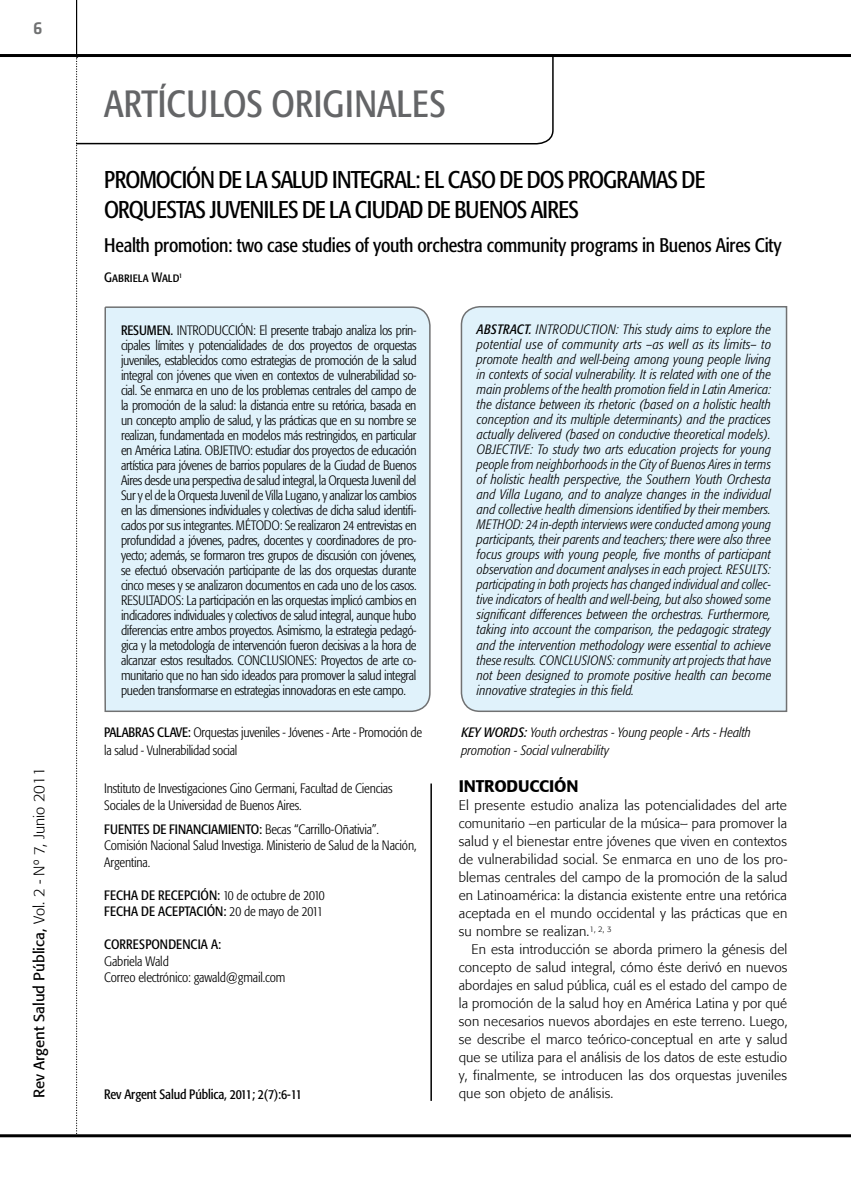
<style>
.page{position:relative;width:851px;height:1191px;background:#fff}
.page>*{position:absolute;margin:0;border:0;box-sizing:border-box;transform-origin:0 0}
.t1{font:condensed 37.5px "Formata";color:#646567}
.t2{font:condensed 24px "Formata";letter-spacing:-.03em;color:#000}
.t3{font:condensed 19.5px "Formata";letter-spacing:-.01em;color:#000}
.t4{font:500 18px "Klavika";color:#707172}
.t5{font:500 16.5px "Formata";letter-spacing:-.01em;color:#000}
.t6{font:15px "Formata";color:#000}
.t7{font:300 condensed 13.5px/15px "Formata";letter-spacing:-.01em;color:#000}
.t8{font:italic 300 condensed 13.5px/15px "Formata";color:#000;text-align:justify}
.t9{font:300 13.5px/18px "Formata";letter-spacing:.01em;color:#000;text-align:justify}
.t10{font:condensed 13.5px "Formata";letter-spacing:-.01em;color:#000}
.t11{font:13.5px "Formata Condensed SC";color:#000}
.s1{font-weight:300}
.s2{font-weight:400}
</style>
<div class="page">
<hr style="left:0;top:54px;width:850px;height:3px;background:#000">
<hr style="left:0;top:1134px;width:850px;height:3px;background:#000">
<hr style="left:76px;top:0;width:1px;height:54px;background:#000">
<svg style="left:76px;top:145px;width:2px;height:990px"></svg>
<div style="left:104px;top:306px;width:327px;height:406px;background:#e0f2fb"></div>
<div style="left:460px;top:306px;width:327px;height:406px;background:#e0f2fb"></div>
<svg style="left:76px;top:57px;width:478px;height:88px"></svg>
<hr style="left:430px;top:783px;width:2px;height:317px;background:#000">
<h3 class="t4" style="left:33px;top:19px;width:11px">6</h3>
<p class="t6" style="left:30px;top:1098px;width:332px;rotate:-90deg">Rev Argent Salud Pública, <span class="s1">Vol. 2 - Nº 7, Junio 2011</span></p>
<h1 class="t1" style="left:104px;top:82px;width:184px">ARTÍCULOS ORIGI</h1>
<h1 class="t1" style="left:354px;top:82px;width:93px">NALES</h1>
<h2 class="t2" style="left:104px;top:166px;width:24px">PROMOCIÓ</h2>
<h2 class="t2" style="left:200px;top:166px;width:94px">N DE LA SALUD</h2>
<h2 class="t2" style="left:332px;top:166px;width:31px">INTEGRAL</h2>
<h2 class="t2" style="left:415px;top:166px;width:167px">: ELCASODE DOS PROGRAMA</h2>
<h2 class="t2" style="left:667px;top:166px;width:26px">S DE</h2>
<h2 class="t2" style="left:104px;top:196px;width:14px">ORQUE</h2>
<h2 class="t2" style="left:166px;top:196px;width:55px">STAS JUVE</h2>
<h2 class="t2" style="left:250px;top:196px;width:129px">NILES DE LA CIUDAD</h2>
<h2 class="t2" style="left:427px;top:196px;width:153px">DE BUENOS AIRES</h2>
<h3 class="t3" style="left:104px;top:234px;width:678px">HEALTH PROMOTION: TWO CASE STUDIES OF YOUTH ORCHESTRA COMMUNITY PROGRAMS IN BUENOS AIRES CITY</h3>
<p class="t11" style="left:104px;top:269px;width:79px">Gabriela Wald<sup>1</sup></p>
<p class="t7" style="left:121px;top:323px;width:297px;text-align:justify"><span class="s2">RESUMEN.</span> INTRODUCCIÓN: El presente trabajo analiza los prin&shy;cipales límites y potencialidades de dos proyectos de orquestas juveniles, establecidos como estrategias de promoción de la salud integral con jóvenes que viven en contextos de vulnerabilidad so&shy;cial. Se enmarca en uno de los problemas centrales del campo de la promoción de la salud: la distancia entre su retórica, basada en un concepto amplio de salud, y las prácticas que en su nombre se realizan, fundamentada en modelos más restringidos, en particular en América Latina. OBJETIVO: estudiar dos proyectos de educación artística para jóvenes de barrios populares de la Ciudad de Buenos Aires desde una perspectiva de salud integral, la Orquesta Juvenil del Sur y el de la Orquesta Juvenil de Villa Lugano, y analizar los cambios en las dimensiones individuales y colectivas de dicha salud identifi&shy;cados por sus integrantes. MÉTODO: Se realizaron 24 entrevistas en profundidad a jóvenes, padres, docentes y coordinadores de pro&shy;yecto; además, se formaron tres grupos de discusión con jóvenes, se efectuó observación participante de las dos orquestas durante cinco meses y se analizaron documentos en cada uno de los casos.<br>RESULTADOS: La participación en las orquestas implicó cambios en indicadores individuales y colectivos de salud integral, aunque hubo diferencias entre ambos proyectos. Asimismo, la estrategia pedagó&shy;gica y la metodología de intervención fueron decisivas a la hora de alcanzar estos resultados. CONCLUSIONES: Proyectos de arte co&shy;munitario que no han sido ideados para promover la salud integral pueden transformarse en estrategias innovadoras en este campo.</p>
<p class="t7" style="left:104px;top:723px;width:319px;line-height:18px;text-indent:83px"><span class="s2">:</span> Orquestas juveniles - Jóvenes - Arte - Promoción de la salud - Vulnerabilidad social</p>
<p class="t10" style="left:104px;top:724px;width:13px">PALABRA</p>
<p class="t10" style="left:149px;top:724px;width:16px">S CLAVE</p>
<p class="t7" style="left:104px;top:780px;width:290px;line-height:16.5px">Instituto de Investigaciones Gino Germani, Facultad de Ciencias<br>Sociales de la Universidad de Buenos Aires.</p>
<p class="t10" style="left:104px;top:821px;width:104px">FUENTES DE FI NANCIAMIE</p>
<p class="t7" style="left:104px;top:821px;width:314px;line-height:16.5px;text-indent:133px"><span class="s2">NTO :</span> Becas “Carrillo-Oñativia”.<br>Comisión Nacional Salud Investiga. Ministerio de Salud de la Nación,<br>Argentina.</p>
<p class="t10" style="left:104px;top:887px;width:14px">FECHA</p>
<p class="t10" style="left:141px;top:887px;width:25px">DE RECEPCIÓ</p>
<p class="t7" style="left:209px;top:887px;width:117px"><span class="s2">N:</span> 10 de octubre de 2010</p>
<p class="t10" style="left:104px;top:903px;width:14px">FECHA</p>
<p class="t10" style="left:141px;top:903px;width:32px">DE ACEPT</p>
<p class="t7" style="left:190px;top:904px;width:135px"><span class="s2">ACIÓN:</span> 20 de mayo de 2011</p>
<p class="t10" style="left:104px;top:936px;width:118px">CORRESPONDENCIA A:</p>
<p class="t7" style="left:104px;top:953px;width:183px;line-height:16.5px">Gabriela Wald<br>Correo electrónico: gawald@gmail.com</p>
<p class="t10" style="left:104px;top:1085px;width:199px">REV ARGENT SALUD PÚBLICA, 2011; 2(7):6-11</p>
<p class="t8" style="left:477px;top:322px;width:296px"><span class="s2">ABSTRACT.</span> INTRODUCTION: This study aims to explore the potential use of community arts –as well as its limits– to promote health and well-being among young people living in contexts of social vulnerability. It is related with one of the main problems of the health promotion field in Latin America: the distance between its rhetoric (based on a holistic health conception and its multiple determinants) and the practices actually delivered (based on conductive theoretical models).<br>OBJECTIVE: To study two arts education projects for young people from neighborhoods in the City of Buenos Aires in terms of holistic health perspective, the Southern Youth Orchesta and Villa Lugano, and to analyze changes in the individual and collective health dimensions identified by their members.<br>METHOD: 24 in-depth interviews were conducted among young participants, their parents and teachers; there were also three focus groups with young people, five months of participant observation and document analyses in each project. RESULTS: participating in both projects has changed individual and collec&shy;tive indicators of health and well-being, but also showed some significant differences between the orchestras. Furthermore, taking into account the comparison, the pedagogic strategy and the intervention methodology were essential to achieve these results. CONCLUSIONS: community art projects that have not been designed to promote positive health can become innovative strategies in this field.</p>
<p class="t8" style="left:461px;top:723px;width:291px;line-height:18px"><span class="s2">KEY WORDS:</span> Youth orchestras - Young people - Arts - Health promotion - Social vulnerability</p>
<p class="t5" style="left:458px;top:776px;width:121px">INTRODUCCIÓN</p>
<p class="t9" style="left:458px;top:796px;width:330px">El presente estudio analiza las potencialidades del arte comunitario –en particular de la música– para promover la salud y el bienestar entre jóvenes que viven en contextos de vulnerabilidad social. Se enmarca en uno de los pro&shy;blemas centrales del campo de la promoción de la salud en Latinoamérica: la distancia existente entre una retórica aceptada en el mundo occidental y las prácticas que en su nombre se realizan.<sup>1,</sup> <sup>2,</sup> <sup>3</sup></p>
<p class="t9" style="left:458px;top:940px;width:330px;text-indent:13px">En esta introducción se aborda primero la génesis del concepto de salud integral, cómo éste derivó en nuevos abordajes en salud pública, cuál es el estado del campo de la promoción de la salud hoy en América Latina y por qué son necesarios nuevos abordajes en este terreno. Luego, se describe el marco teórico-conceptual en arte y salud que se utiliza para el análisis de los datos de este estudio y, finalmente, se introducen las dos orquestas juveniles que son objeto de análisis.</p>
</div>
